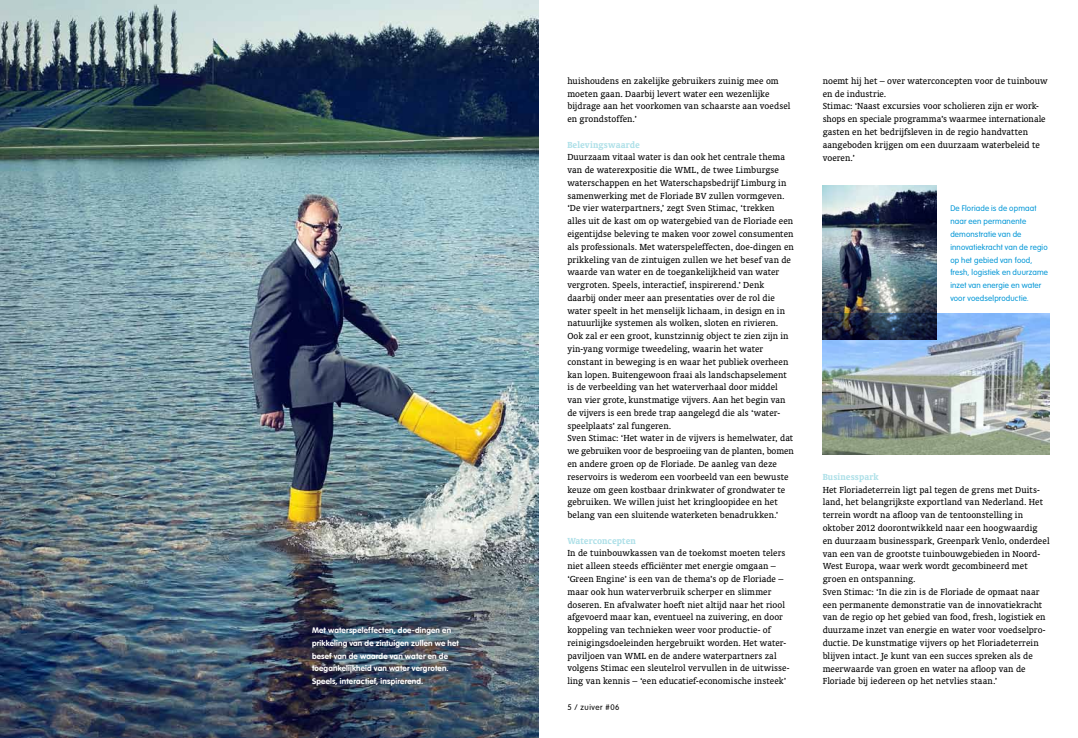
<style>
.page{position:relative;width:1078px;height:738px;background:#fff}
.page>*{position:absolute;margin:0;border:0;box-sizing:border-box;transform-origin:0 0}
.t1{font:10px/12.8px "Oranda BT";letter-spacing:.005em;color:#000}
.t2{font:700 10px "Oranda BT";letter-spacing:.005em;color:#aee0e8}
.t3{font:300 8px/12.8px "VAG Rounded";letter-spacing:.02em;color:#0096d6}
.t4{font:700 8px/12.8px "VAG Rounded";letter-spacing:.02em;color:#fff}
.t5{font:300 8px "VAG Rounded";letter-spacing:.065em;color:#000}
</style>
<div class="page">
<img style="left:822px;top:313px;width:227px;height:141px">
<img style="left:822px;top:186px;width:113px;height:153px">
<img style="left:0;top:0;width:539px;height:737px">
<p class="t4" style="left:312px;top:623px;width:148px">Met waterspeleffecten, doe-dingen en prikkeling van de zintuigen zullen we het besef van de waarde van water en de toegankelijkheid van water vergroten.<br>Speels, interactief, inspirerend.</p>
<p class="t1" style="left:567px;top:74px;width:224px">huishoudens en zakelijke gebruikers zuinig mee om moeten gaan. Daarbij levert water een wezenlijke bijdrage aan het voorkomen van schaarste aan voedsel en grondstoffen.’</p>
<p class="t2" style="left:567px;top:138px;width:74px">Belevingswaarde</p>
<p class="t1" style="left:567px;top:151px;width:228px">Duurzaam vitaal water is dan ook het centrale thema van de waterexpositie die WML, de twee Limburgse waterschappen en het Waterschapsbedrijf Limburg in samenwerking met de Floriade BV zullen vormgeven. ‘De vier waterpartners,’ zegt Sven Stimac, ‘trekken alles uit de kast om op watergebied van de Floriade een eigentijdse beleving te maken voor zowel consumenten als professionals. Met waterspeleffecten, doe-dingen en prikkeling van de zintuigen zullen we het besef van de waarde van water en de toegankelijkheid van water vergroten. Speels, interactief, inspirerend.’ Denk daarbij onder meer aan presentaties over de rol die water speelt in het menselijk lichaam, in design en in natuurlijke systemen als wolken, sloten en rivieren.<br>Ook zal er een groot, kunstzinnig object te zien zijn in yin-yang vormige tweedeling, waarin het water constant in beweging is en waar het publiek overheen kan lopen. Buitengewoon fraai als landschapselement is de verbeelding van het waterverhaal door middel van vier grote, kunstmatige vijvers. Aan het begin van de vijvers is een brede trap aangelegd die als ‘water&shy;speelplaats’ zal fungeren.<br>Sven Stimac: ‘Het water in de vijvers is hemelwater, dat we gebruiken voor de besproeiing van de planten, bomen en andere groen op de Floriade. De aanleg van deze reservoirs is wederom een voorbeeld van een bewuste keuze om geen kostbaar drinkwater of grondwater te gebruiken. We willen juist het kringloopidee en het belang van een sluitende waterketen benadrukken.’</p>
<p class="t2" style="left:567px;top:534px;width:70px">Waterconcepten</p>
<p class="t1" style="left:567px;top:546px;width:224px">In de tuinbouwkassen van de toekomst moeten telers niet alleen steeds efficiënter met energie omgaan – ‘Green Engine’ is een van de thema’s op de Floriade – maar ook hun waterverbruik scherper en slimmer doseren. En afvalwater hoeft niet altijd naar het riool afgevoerd maar kan, eventueel na zuivering, en door koppeling van technieken weer voor productie- of reinigingsdoeleinden hergebruikt worden. Het water&shy;paviljoen van WML en de andere waterpartners zal volgens Stimac een sleutelrol vervullen in de uitwisse&shy;ling van kennis – ‘een educatief-economische insteek’</p>
<p class="t5" style="left:567px;top:701px;width:53px">5 / zuiver #06</p>
<p class="t1" style="left:822px;top:74px;width:226px">noemt hij het – over waterconcepten voor de tuinbouw en de industrie.<br>Stimac: ‘Naast excursies voor scholieren zijn er work&shy;shops en speciale programma’s waarmee internationale gasten en het bedrijfsleven in de regio handvatten aangeboden krijgen om een duurzaam waterbeleid te voeren.’</p>
<p class="t3" style="left:950px;top:202px;width:99px">De Floriade is de opmaat naar een permanente demonstratie van de innovatiekracht van de regio op het gebied van food, fresh, logistiek en duurzame inzet van energie en water voor voedselproductie.</p>
<p class="t2" style="left:822px;top:470px;width:57px">Businesspark</p>
<p class="t1" style="left:822px;top:482px;width:228px">Het Floriadeterrein ligt pal tegen de grens met Duits&shy;land, het belangrijkste exportland van Nederland. Het terrein wordt na afloop van de tentoonstelling in oktober 2012 doorontwikkeld naar een hoogwaardig en duurzaam businesspark, Greenpark Venlo, onderdeel van een van de grootste tuinbouwgebieden in Noord-West Europa, waar werk wordt gecombineerd met groen en ontspanning.<br>Sven Stimac: ‘In die zin is de Floriade de opmaat naar een permanente demonstratie van de innovatiekracht van de regio op het gebied van food, fresh, logistiek en duurzame inzet van energie en water voor voedselpro&shy;ductie. De kunstmatige vijvers op het Floriadeterrein blijven intact. Je kunt van een succes spreken als de meerwaarde van groen en water na afloop van de Floriade bij iedereen op het netvlies staan.’</p>
</div>
